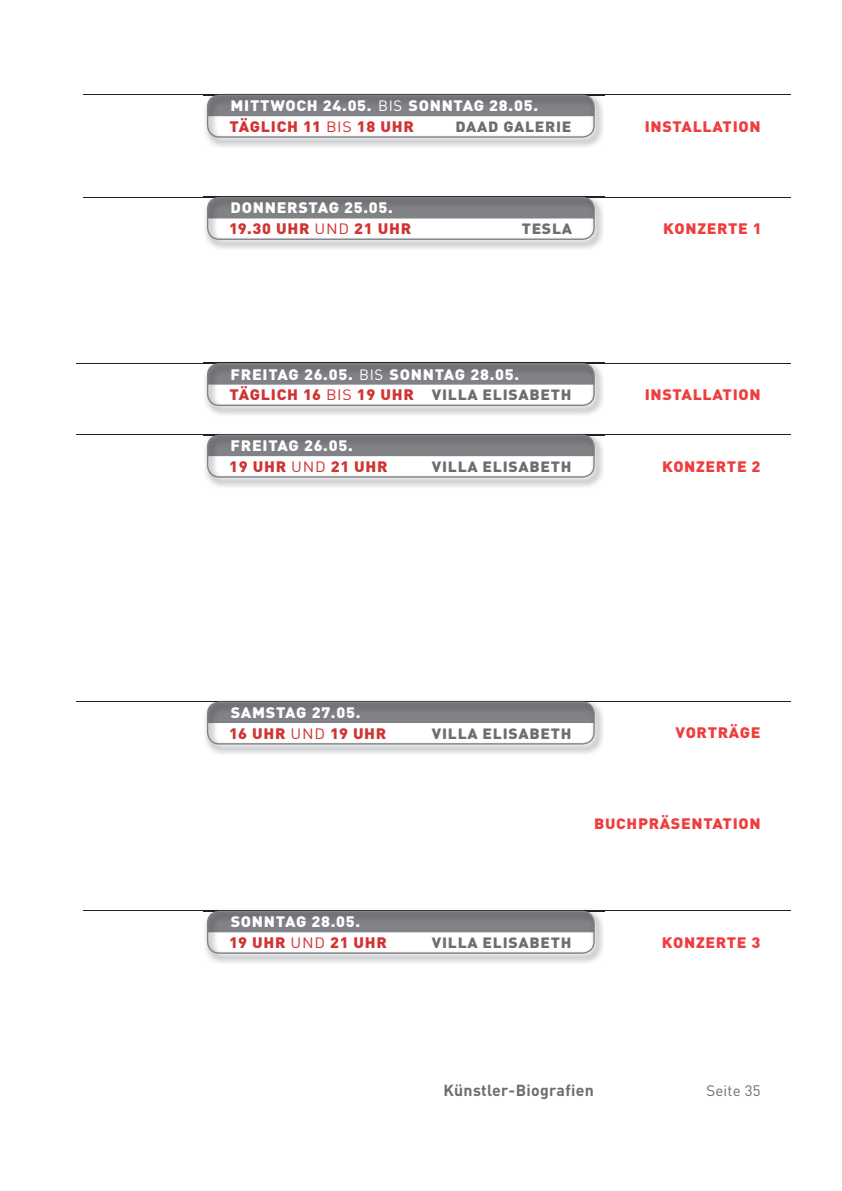
<style>
.page{position:relative;width:842px;height:1191px;background:#fff}
.page>*{position:absolute;margin:0;border:0;box-sizing:border-box;transform-origin:0 0}
.t1{font:700 15.8px "DIN";letter-spacing:.02em;color:#6c6d70}
.t2{font:900 15px/20.6px "DIN";letter-spacing:.045em;color:#fff;scale:1.07 1}
.t3{font:900 15px "DIN";letter-spacing:.04em;color:#ee3d3c;scale:1.07 1}
.t4{font:15px "DIN";letter-spacing:.015em;color:#6c6d70}
.t5{font:900 14.8px "DIN";letter-spacing:.045em;color:#6c6d70;scale:1.07 1}
.s1{font-weight:400;font-size:14.8px}
.s2{color:#cf3432}
.s3{font-weight:400;font-size:14.8px;color:#cf3432}
.s4{font-size:14.8px;color:#6c6d70}
.s5{font-size:14.8px}
</style>
<div class="page">
<hr style="left:83px;top:95px;width:708px;height:1px;background:#231f20">
<img style="left:204px;top:93px;width:400px;height:54px">
<img style="left:204px;top:95px;width:400px;height:1px">
<img style="left:208px;top:95px;width:386px;height:21px">
<div style="left:207px;top:95px;width:388px;height:43px;border:1px solid #808285;border-radius:12px"></div>
<hr style="left:83px;top:197px;width:708px;height:1px;background:#231f20">
<img style="left:204px;top:196px;width:400px;height:53px">
<img style="left:204px;top:197px;width:400px;height:1px">
<img style="left:208px;top:197px;width:386px;height:21px">
<div style="left:207px;top:197px;width:388px;height:43px;border:1px solid #808285;border-radius:12px"></div>
<hr style="left:77px;top:363px;width:714px;height:1px;background:#231f20">
<img style="left:204px;top:362px;width:400px;height:53px">
<img style="left:204px;top:363px;width:400px;height:1px">
<img style="left:208px;top:363px;width:386px;height:21px">
<div style="left:207px;top:363px;width:388px;height:43px;border:1px solid #808285;border-radius:12px"></div>
<hr style="left:77px;top:434px;width:714px;height:1px;background:#231f20">
<img style="left:204px;top:433px;width:400px;height:54px">
<img style="left:204px;top:434px;width:400px;height:1px">
<img style="left:208px;top:435px;width:386px;height:21px">
<div style="left:207px;top:434px;width:388px;height:44px;border:1px solid #808285;border-radius:12px"></div>
<hr style="left:83px;top:910px;width:708px;height:1px;background:#231f20">
<img style="left:204px;top:909px;width:400px;height:54px">
<img style="left:204px;top:910px;width:400px;height:1px">
<img style="left:208px;top:911px;width:386px;height:21px">
<div style="left:207px;top:910px;width:388px;height:43px;border:1px solid #808285;border-radius:12px"></div>
<hr style="left:77px;top:701px;width:714px;height:1px;background:#231f20">
<img style="left:205px;top:700px;width:398px;height:54px">
<img style="left:205px;top:701px;width:398px;height:1px">
<img style="left:208px;top:702px;width:386px;height:21px">
<div style="left:207px;top:701px;width:388px;height:43px;border:1px solid #808285;border-radius:12px"></div>
<p class="t2" style="left:230px;top:97px;width:290px">MITTWOCH 24.05. <span class="s1">BIS</span> SONNTAG 28.05.<br><span class="s2">TÄGLICH 11</span> <span class="s3">BIS</span> <span class="s2">18 UHR</span></p>
<p class="t5" style="left:455px;top:121px;width:110px">DAAD GALERIE</p>
<p class="t3" style="left:645px;top:121px;width:110px">INSTALLATION</p>
<p class="t2" style="left:229px;top:199px;width:172px">DONNERSTAG 25.05.<br><span class="s2">19.30 UHR</span> <span class="s3">UND</span> <span class="s2">21 UHR</span></p>
<p class="t5" style="left:522px;top:223px;width:49px">TESLA</p>
<p class="t3" style="left:663px;top:223px;width:94px">KONZERTE 1</p>
<p class="t2" style="left:230px;top:365px;width:321px">FREITAG 26.05. <span class="s1">BIS</span> SONNTAG 28.05.<br><span class="s2">TÄGLICH 16</span> <span class="s3">BIS</span> <span class="s2">19 UHR</span> <span class="s4">VILLA ELISABETH</span></p>
<p class="t3" style="left:645px;top:389px;width:110px">INSTALLATION</p>
<p class="t2" style="left:229px;top:437px;width:150px">FREITAG 26.05.<br><span class="s2">19 UHR</span> <span class="s3">UND</span> <span class="s2">21 UHR</span></p>
<p class="t5" style="left:432px;top:461px;width:132px">VILLA ELISABETH</p>
<p class="t3" style="left:662px;top:461px;width:94px">KONZERTE 2</p>
<p class="t2" style="left:229px;top:703px;width:149px">SAMSTAG 27.05.<br><span class="s2">16 UHR</span> <span class="s3">UND</span> <span class="s2">19 UHR</span></p>
<p class="t2" style="left:229px;top:913px;width:149px">SONNTAG 28.05.<br><span class="s2">19 UHR</span> <span class="s3">UND</span> <span class="s2">21 UHR</span></p>
<p class="t5" style="left:432px;top:728px;width:132px">VILLA ELISABETH</p>
<p class="t3" style="left:676px;top:727px;width:81px">VORTRÄGE</p>
<p class="t3" style="left:594px;top:818px;width:157px"><span class="s5">BUCH</span>PRÄSENTATION</p>
<p class="t5" style="left:432px;top:937px;width:132px">VILLA ELISABETH</p>
<p class="t3" style="left:662px;top:937px;width:94px">KONZERTE 3</p>
<p class="t1" style="left:443px;top:1084px;width:152px">Künstler-Biografien</p>
<p class="t4" style="left:706px;top:1085px;width:56px">Seite 35</p>
</div>
